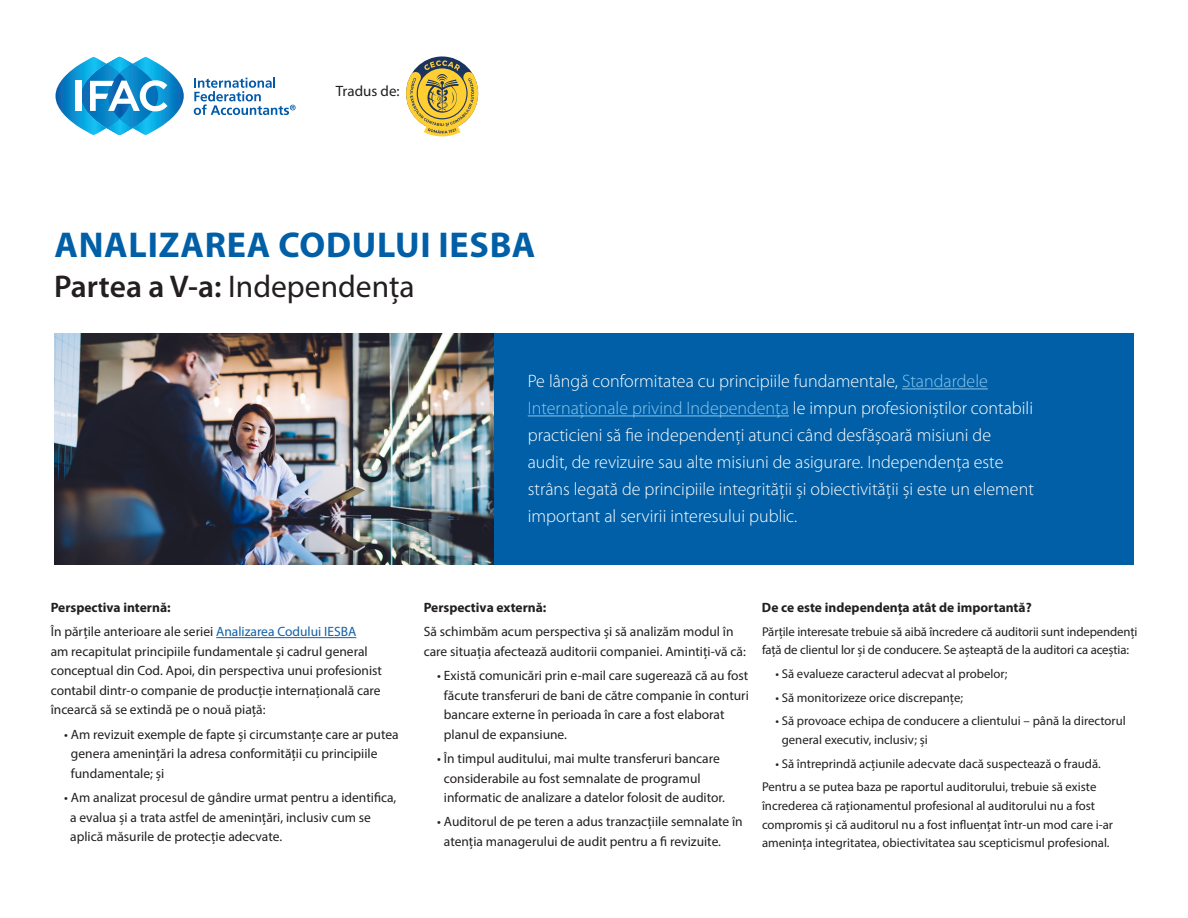
<style>
.page{position:relative;width:1188px;height:918px;background:#fff}
.page>*{position:absolute;margin:0;border:0;box-sizing:border-box;transform-origin:0 0}
.t1{font:700 36px "Myriad Pro";letter-spacing:.02em;color:#005fa6}
.t2{font:31.5px "Myriad Pro";color:#231f20}
.t3{font:300 18px/27px "Myriad Pro";color:#fff}
.t4{font:15px "Myriad Pro";color:#231f20}
.t5{font:13.5px/19.5px "Myriad Pro";color:#231f20}
.t6{font:700 13.5px "Myriad Pro";color:#231f20}
.t7{font:12.75px/18.8px "Myriad Pro";color:#231f20}
.s1{font-weight:600}
.s2{color:#88c7ed}
.s3{font-weight:700}
.s4{color:#1160a9}
</style>
<div class="page">
<img style="left:54px;top:333px;width:441px;height:232px">
<svg style="left:56px;top:57px;width:128px;height:78px"></svg>
<svg style="left:194px;top:77px;width:102px;height:38px"></svg>
<div style="left:495px;top:333px;width:639px;height:232px;background:#005fa6"></div>
<hr style="left:902px;top:388px;width:86px;height:1px;background:#88c7ed">
<hr style="left:528px;top:415px;width:261px;height:1px;background:#88c7ed">
<hr style="left:216px;top:637px;width:140px;height:1px;background:#1160a9">
<svg style="left:406px;top:60px;width:72px;height:76px"></svg>
<p class="t4" style="left:336px;top:82px;width:65px">Tradus de:</p>
<h1 class="t1" style="left:54px;top:221px;width:483px">ANALIZAREA CODULUI IESBA</h1>
<h2 class="t2" style="left:54px;top:267px;width:362px"><span class="s1">Partea a V-a:</span> Independența</h2>
<p class="t3" style="left:528px;top:367px;width:508px">Pe lângă conformitatea cu principiile fundamentale, <span class="s2">Standardele Internaționale privind Independența</span> le impun profesioniștilor contabili practicieni să fie independenți atunci când desfășoară misiuni de audit, de revizuire sau alte misiuni de asigurare. Independența este strâns legată de principiile integrității și obiectivității și este un element important al servirii interesului public.</p>
<p class="t5" style="left:51px;top:595px;width:307px;line-height:24.5px"><span class="s3">Perspectiva internă:<br></span>În părțile anterioare ale seriei <span class="s4">Analizarea Codului IESBA</span></p>
<p class="t5" style="left:51px;top:641px;width:333px">am recapitulat principiile fundamentale și cadrul general conceptual din Cod. Apoi, din perspectiva unui profesionist contabil dintr-o companie de producție internațională care încearcă să se extindă pe o nouă piață:</p>
<p class="t5" style="left:71px;top:724px;width:329px;text-indent:-7px">• Am revizuit exemple de fapte și circumstanțe care ar putea genera amenințări la adresa conformității cu principiile fundamentale; și</p>
<p class="t5" style="left:70px;top:788px;width:328px;text-indent:-6px">• Am analizat procesul de gândire urmat pentru a identifica, a evalua și a trata astfel de amenințări, inclusiv cum se aplică măsurile de protecție adecvate.</p>
<p class="t6" style="left:424px;top:599px;width:124px">Perspectiva externă:</p>
<p class="t5" style="left:424px;top:622px;width:324px">Să schimbăm acum perspectiva și să analizăm modul în care situația afectează auditorii companiei. Amintiți-vă că:</p>
<p class="t5" style="left:444px;top:666px;width:307px;text-indent:-7px">• Există comunicări prin e-mail care sugerează că au fost făcute transferuri de bani de către companie în conturi bancare externe în perioada în care a fost elaborat planul de expansiune.</p>
<p class="t5" style="left:444px;top:749px;width:283px;text-indent:-7px">• În timpul auditului, mai multe transferuri bancare considerabile au fost semnalate de programul informatic de analizare a datelor folosit de auditor.</p>
<p class="t5" style="left:444px;top:812px;width:300px;text-indent:-7px">• Auditorul de pe teren a adus tranzacțiile semnalate în atenția managerului de audit pentru a fi revizuite.</p>
<p class="t6" style="left:762px;top:599px;width:271px">De ce este independența atât de importantă?</p>
<p class="t7" style="left:762px;top:622px;width:377px">Părțile interesate trebuie să aibă încredere că auditorii sunt independenți față de clientul lor și de conducere. Se așteaptă de la auditori ca aceștia:</p>
<p class="t7" style="left:776px;top:664px;width:233px">• Să evalueze caracterul adecvat al probelor;</p>
<p class="t7" style="left:776px;top:688px;width:189px">• Să monitorizeze orice discrepanțe;</p>
<p class="t7" style="left:782px;top:711px;width:345px;text-indent:-6px">• Să provoace echipa de conducere a clientului – până la directorul general executiv, inclusiv; și</p>
<p class="t7" style="left:762px;top:751px;width:340px;line-height:23.5px;text-indent:14px">• Să întreprindă acțiunile adecvate dacă suspectează o fraudă.<br>Pentru a se putea baza pe raportul auditorului, trebuie să existe</p>
<p class="t7" style="left:762px;top:796px;width:352px">încrederea că raționamentul profesional al auditorului nu a fost compromis și că auditorul nu a fost influențat într-un mod care i-ar amenința integritatea, obiectivitatea sau scepticismul profesional.</p>
</div>
